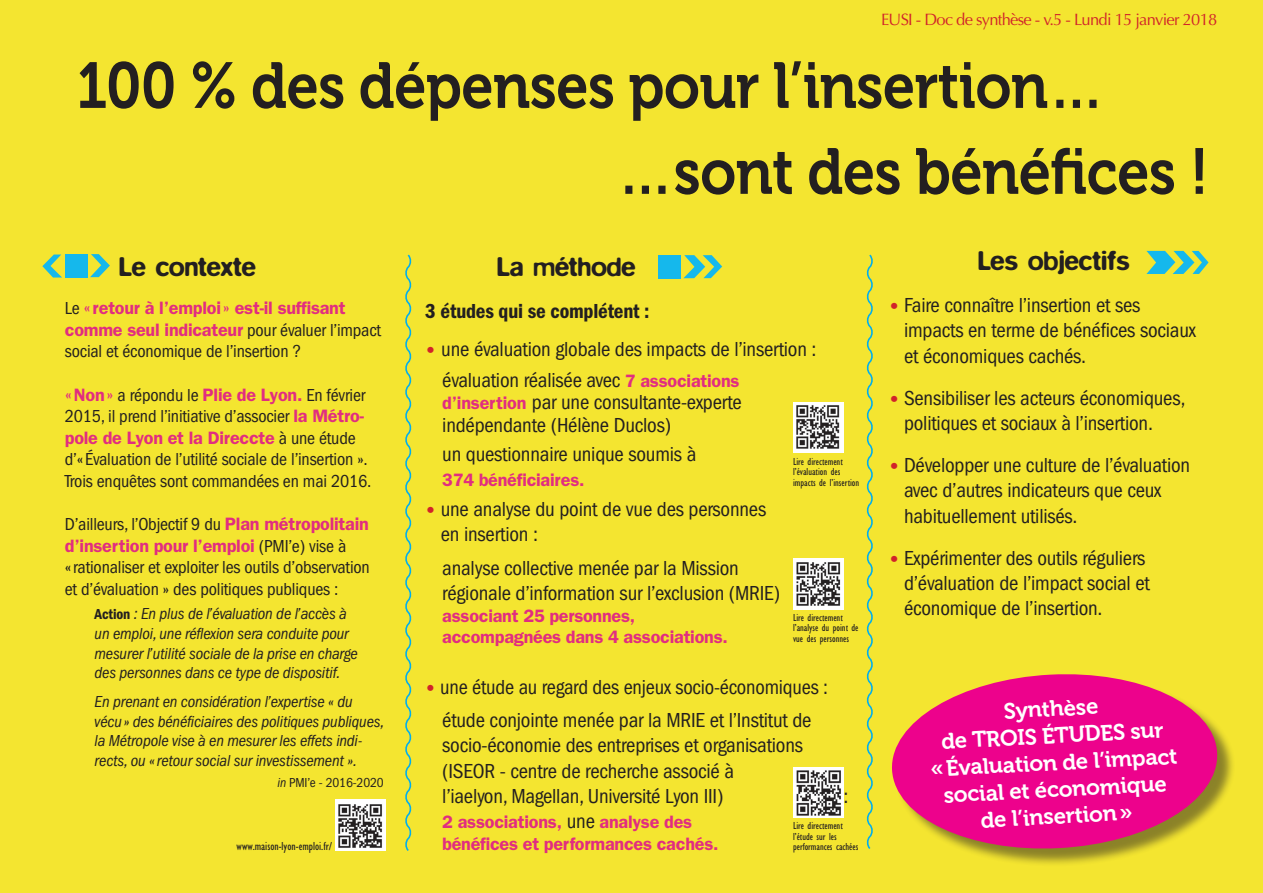
<style>
.page{position:relative;width:1263px;height:893px;background:#f4e530}
.page>*{position:absolute;margin:0;border:0;box-sizing:border-box;transform-origin:0 0}
.t1{font:64.5px/85.9px "Museo 700";letter-spacing:-.01em;color:#231f20;scale:.9 1}
.t2{font:500 27px "Blur";letter-spacing:-.015em;color:#231f20}
.t3{font:22.2px/26.8px "Museo 700";color:#fff;text-align:center}
.t4{font:condensed 21px/25.2px "Franklin Gothic";letter-spacing:-.01em;color:#231f20}
.t5{font:600 condensed 21px "Franklin Gothic";letter-spacing:-.01em;color:#231f20}
.t6{font:condensed 18px/21.6px "Franklin Gothic";letter-spacing:-.01em;color:#231f20}
.t7{font:600 18px/21.6px "Franklin Gothic";letter-spacing:-.01em;color:#e12d80}
.t8{font:italic condensed 16.5px/19.8px "Franklin Gothic";letter-spacing:-.01em;color:#231f20}
.t9{font:16.5px "Optima";letter-spacing:-.04em;color:#d1232a}
.t10{font:condensed 13.5px "Franklin Gothic";letter-spacing:-.01em;color:#231f20}
.t11{font:condensed 12px "Gill Sans";color:#231f20}
.t12{font:condensed 10.5px/10.5px "Gill Sans";color:#231f20}
.s1{font-weight:600;font-stretch:normal;color:#e12d80}
.s2{font-weight:600;font-style:normal;font-size:15px}
.s3{font-style:italic}
.s4{font-family:"Optima";font-stretch:normal;font-size:18px;color:#d1232a}
.s5{font-weight:600;font-stretch:normal;font-size:18px;color:#e12d80}
.s6{font-weight:400;font-stretch:condensed;font-size:21px;color:#231f20}
</style>
<div class="page">
<div style="left:895px;top:676px;width:341px;height:191px;background:#231f20;opacity:.5"></div>
<svg style="left:892px;top:674px;width:327px;height:179px;fill:#ed028c"></svg>
<svg style="left:1146px;top:251px;width:62px;height:23px"></svg>
<div style="left:658px;top:255px;width:22px;height:23px;background:#15b8ec"></div>
<svg style="left:683px;top:255px;width:39px;height:23px"></svg>
<div style="left:65px;top:255px;width:22px;height:23px;background:#15b8ec"></div>
<svg style="left:42px;top:255px;width:20px;height:23px"></svg>
<svg style="left:90px;top:254px;width:20px;height:23px"></svg>
<svg style="left:866px;top:254px;width:7px;height:595px"></svg>
<svg style="left:405px;top:254px;width:7px;height:597px"></svg>
<img style="left:793px;top:402px;width:50px;height:51px">
<img style="left:793px;top:559px;width:50px;height:50px">
<img style="left:793px;top:767px;width:50px;height:51px">
<img style="left:336px;top:800px;width:50px;height:50px">
<p class="t9" style="left:881px;top:10px;width:338px">EUSI - Doc de synthèse - v.5 - Lundi 15 janvier 2018</p>
<h1 class="t1" style="left:617px;top:43px;width:659px;text-indent:-540px">100 % des dépenses pour l’insertion… …sont des bénéfices !</h1>
<p class="t2" style="left:119px;top:251px;width:139px">Le contexte</p>
<p class="t6" style="left:65px;top:298px;width:318px">Le <span class="s1">« retour à l’emploi » est-il suffisant comme seul indicateur</span> pour évaluer l’impact social et économique de l’insertion ?</p>
<p class="t6" style="left:65px;top:384px;width:308px"><span class="s1">«Non»</span> a répondu le <span class="s1">Plie de Lyon.</span> En février 2015, il prend l’initiative d’associer <span class="s1">la Métro&shy;pole de Lyon et la Direccte</span> à une étude d’«Évaluation de l’utilité sociale de l’insertion ».<br>Trois enquêtes sont commandées en mai 2016.</p>
<p class="t6" style="left:65px;top:514px;width:307px">D’ailleurs, l’Objectif 9 du <span class="s1">Plan métropolitain d’insertion pour l’emploi</span> (PMI’e) vise à «rationaliser et exploiter les outils d’observation et d’évaluation » des politiques publiques :</p>
<p class="t8" style="left:95px;top:604px;width:265px"><span class="s2">Action</span> : En plus de l’évaluation de l’accès à un emploi, une réflexion sera conduite pour mesurer l’utilité sociale de la prise en charge des personnes dans ce type de dispositif.</p>
<p class="t8" style="left:95px;top:691px;width:291px">En prenant en considération l’expertise « du vécu» des bénéficiaires des politiques publiques, la Métropole vise à en mesurer les effets indi&shy;rects, ou «retour social sur investissement ».</p>
<p class="t10" style="left:277px;top:774px;width:108px"><span class="s3">in</span> PMI’e - 2016-2020</p>
<p class="t11" style="left:237px;top:839px;width:97px">www.maison-lyon-emploi.fr/</p>
<p class="t2" style="left:497px;top:251px;width:141px">La méthode</p>
<p class="t5" style="left:425px;top:299px;width:226px">3 études qui se complétent :</p>
<p class="t4" style="left:442px;top:333px;width:376px;line-height:31px;text-indent:-17px"><span class="s4">•</span> une évaluation globale des impacts de l’insertion : évaluation réalisée avec <span class="s5">7 associations</span></p>
<p class="t4" style="left:442px;top:391px;width:301px;line-height:22.5px"><span class="s5">d’insertion</span> par une consultante-experte indépendante (Hélène Duclos)</p>
<p class="t4" style="left:442px;top:442px;width:256px">un questionnaire unique soumis à</p>
<p class="t7" style="left:442px;top:469px;width:144px">374 bénéficiaires.</p>
<p class="t4" style="left:441px;top:496px;width:327px;text-indent:-15px"><span class="s4">•</span> une analyse du point de vue des personnes en insertion :</p>
<p class="t4" style="left:442px;top:555px;width:339px">analyse collective menée par la Mission régionale d’information sur l’exclusion (MRIE)</p>
<p class="t7" style="left:442px;top:604px;width:287px">associant 25 personnes, accompagnées dans 4 associations.</p>
<p class="t4" style="left:425px;top:670px;width:404px;line-height:33.8px;text-align:center"><span class="s4">•</span> une étude au regard des enjeux socio-économiques : étude conjointe menée par la MRIE et l’Institut de</p>
<p class="t4" style="left:442px;top:733px;width:362px">socio-économie des entreprises et organisations (ISEOR - centre de recherche associé à l’iaelyon, Magellan, Université Lyon III)</p>
<p class="t12" style="left:793px;top:456px;width:68px">Lire directement l’évaluation des impacts de l’insertion</p>
<p class="t12" style="left:793px;top:612px;width:67px">Lire directement l’analyse du point de vue des personnes</p>
<p class="t4" style="left:843px;top:783px;width:7px">:</p>
<p class="t7" style="left:442px;top:811px;width:278px">2 associations, <span class="s6">une</span> analyse des bénéfices et performances cachés.</p>
<p class="t12" style="left:793px;top:821px;width:67px">Lire directement l’étude sur les performances cachées</p>
<p class="t2" style="left:978px;top:245px;width:154px">Les objectifs</p>
<p class="t4" style="left:904px;top:293px;width:293px;text-indent:-15px"><span class="s4">•</span> Faire connaître l’insertion et ses impacts en terme de bénéfices sociaux et économiques cachés.</p>
<p class="t4" style="left:904px;top:385px;width:283px;text-indent:-15px"><span class="s4">•</span> Sensibiliser les acteurs économiques, politiques et sociaux à l’insertion.</p>
<p class="t4" style="left:904px;top:453px;width:288px;text-indent:-15px"><span class="s4">•</span> Développer une culture de l’évaluation avec d’autres indicateurs que ceux habituellement utilisés.</p>
<p class="t4" style="left:904px;top:545px;width:247px;text-indent:-15px"><span class="s4">•</span> Expérimenter des outils réguliers d’évaluation de l’impact social et économique de l’insertion.</p>
<p class="t3" style="left:927px;top:702px;width:249px;rotate:-3deg">Synthèse<br>de TROIS ÉTUDES sur «Évaluation de l’impact social et économique de l’insertion»</p>
</div>
